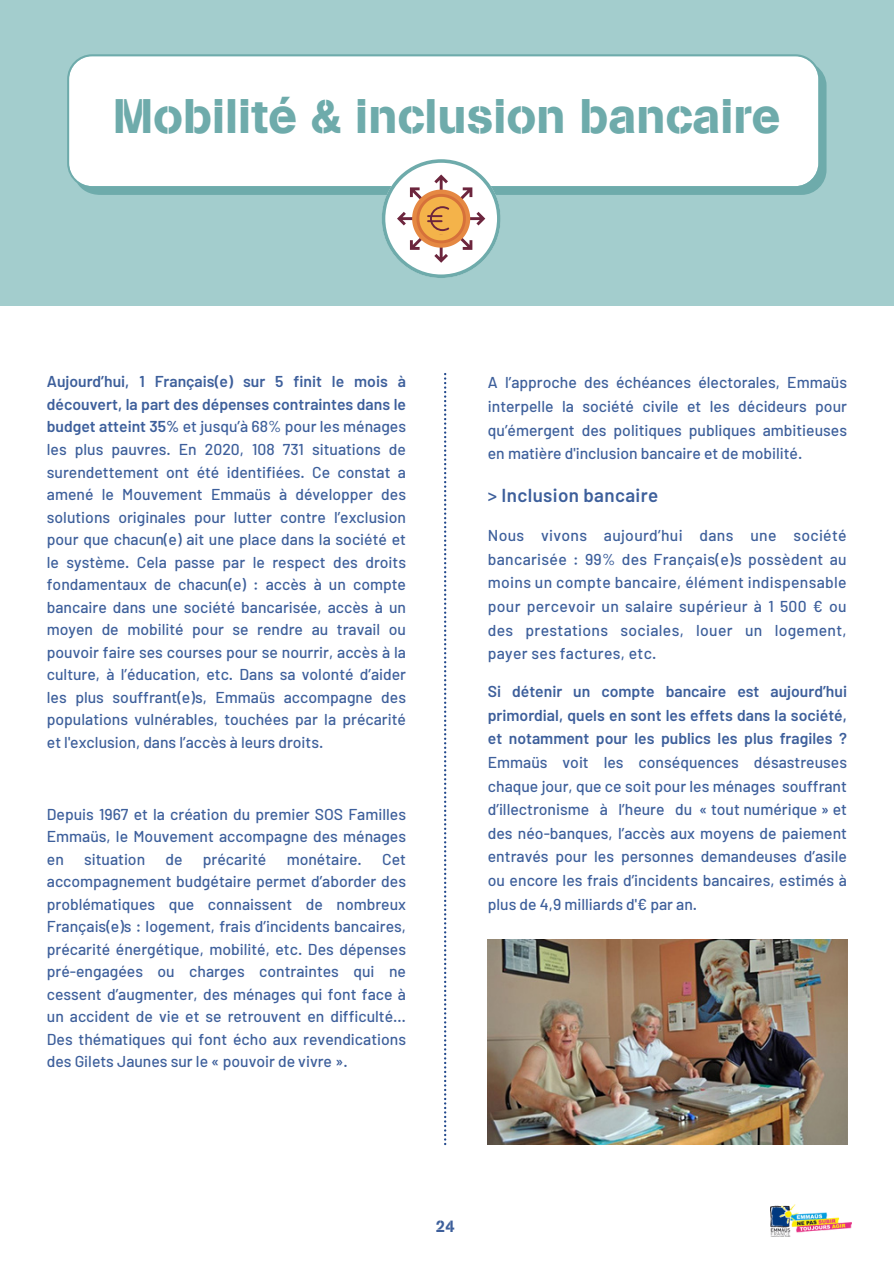
<style>
.page{position:relative;width:894px;height:1264px;background:#fff}
.page>*{position:absolute;margin:0;border:0;box-sizing:border-box;transform-origin:0 0}
.t1{font:48px "AG Book Stencil";color:#6eabab}
.t2{font:600 18.75px "Barlow";letter-spacing:.02em;color:#3d5f9b}
.t3{font:16.5px "AG Book Stencil";color:#3d5f9b}
.t4{font:500 15.75px/22.5px "Barlow";color:#3d5f9b;text-align:justify}
.t5{font:600 15.75px/23.5px "Barlow";color:#3d5f9b;text-align:justify}
.s1{font-weight:600}
.s2{font-weight:500}
</style>
<div class="page">
<div style="left:0;top:0;width:893px;height:306px;background:#a3cdcd"></div>
<svg style="left:67px;top:54px;width:759px;height:141px;background:#f2f7f7"></svg>
<svg style="left:381px;top:159px;width:119px;height:119px;background:#dad3c5"></svg>
<img style="left:770px;top:1204px;width:81px;height:32px">
<svg style="left:444px;top:373px;width:2px;height:772px"></svg>
<img style="left:487px;top:939px;width:359px;height:205px">
<h1 class="t1" style="left:113px;top:87px;width:668px">Mobilité &amp; inclusion bancaire</h1>
<p class="t4" style="left:47px;top:370px;width:360px"><span class="s1">Aujourd’hui, 1 Français(e) sur 5 finit le mois à découvert, la part des dépenses contraintes dans le budget atteint 35%</span> et jusqu’à 68% pour les ménages les plus pauvres. En 2020, 108 731 situations de surendettement ont été identifiées. Ce constat a amené le Mouvement Emmaüs à développer des solutions originales pour lutter contre l’exclusion pour que chacun(e) ait une place dans la société et le système. Cela passe par le respect des droits fondamentaux de chacun(e) : accès à un compte bancaire dans une société bancarisée, accès à un moyen de mobilité pour se rendre au travail ou pouvoir faire ses courses pour se nourrir, accès à la culture, à l’éducation, etc. Dans sa volonté d’aider les plus souffrant(e)s, Emmaüs accompagne des populations vulnérables, touchées par la précarité et l'exclusion, dans l’accès à leurs droits.</p>
<p class="t4" style="left:47px;top:802px;width:360px">Depuis 1967 et la création du premier SOS Familles Emmaüs, le Mouvement accompagne des ménages en</p>
<p class="t4" style="left:84px;top:847px;width:63px">situation</p>
<p class="t4" style="left:165px;top:847px;width:19px">de</p>
<p class="t4" style="left:203px;top:847px;width:65px">précarité</p>
<p class="t4" style="left:286px;top:847px;width:77px">monétaire.</p>
<p class="t4" style="left:47px;top:847px;width:360px;text-indent:335px">Cet accompagnement budgétaire permet d’aborder des problématiques que connaissent de nombreux Français(e)s : logement, frais d’incidents bancaires, précarité énergétique, mobilité, etc. Des dépenses pré-engagées ou charges contraintes qui ne cessent d’augmenter, des ménages qui font face à un accident de vie et se retrouvent en difficulté… Des thématiques qui font écho aux revendications des Gilets Jaunes sur le « pouvoir de vivre ».</p>
<p class="t4" style="left:487px;top:370px;width:360px;line-height:23.5px">A l’approche des échéances électorales, Emmaüs interpelle la société civile et les décideurs pour qu’émergent des politiques publiques ambitieuses en matière d'inclusion bancaire et de mobilité.</p>
<p class="t2" style="left:487px;top:483px;width:172px"><span class="s2">&gt;</span> Inclusion bancaire</p>
<p class="t4" style="left:487px;top:523px;width:360px;line-height:23.5px">Nous vivons aujourd’hui dans une société bancarisée : 99% des Français(e)s possèdent au moins un compte bancaire, élément indispensable pour percevoir un salaire supérieur à 1 500 € ou des prestations sociales, louer un logement, payer ses factures, etc.</p>
<p class="t5" style="left:487px;top:679px;width:360px">Si détenir un compte bancaire est aujourd’hui primordial, quels en sont les effets dans la société, et notamment pour les publics les plus fragiles ?</p>
<p class="t4" style="left:487px;top:750px;width:360px;line-height:23.5px">Emmaüs voit les conséquences désastreuses chaque jour, que ce soit pour les ménages souffrant d’illectronisme à l’heure du « tout numérique » et des néo-banques, l’accès aux moyens de paiement entravés pour les personnes demandeuses d’asile ou encore les frais d’incidents bancaires, estimés à plus de 4,9 milliards d'€ par an.</p>
<p class="t3" style="left:435px;top:1215px;width:20px">24</p>
</div>
